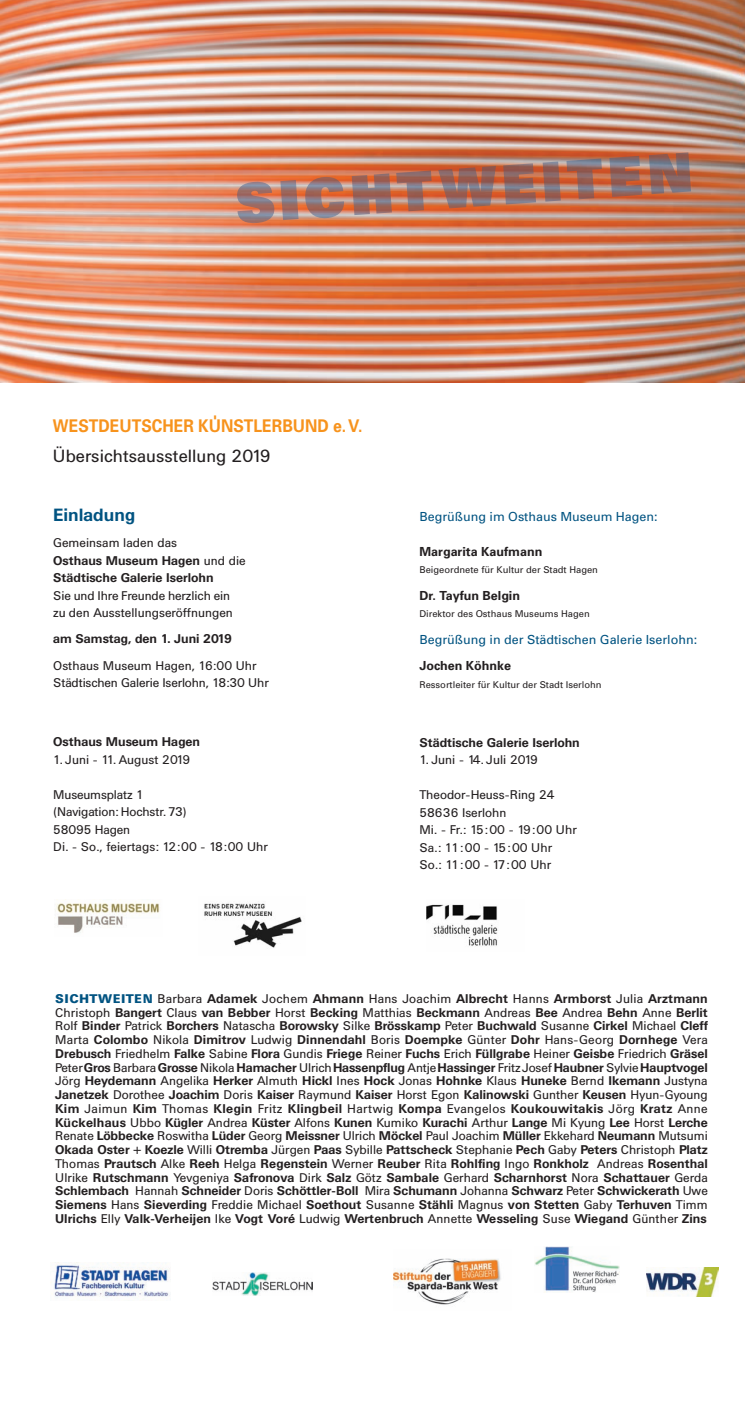
<style>
.page{position:relative;width:745px;height:1418px;background:#fff}
.page>*{position:absolute;margin:0;border:0;box-sizing:border-box;transform-origin:0 0}
.t1{font:700 17.5px "Univers";color:#f7931d;scale:.9 1}
.t2{font:17.5px "Univers BQ";color:#231f20}
.t3{font:700 17.5px "Univers BQ";color:#015381}
.t4{font:700 12.5px/13.8px "Univers BQ";color:#231f20}
.t5{font:12.5px/17.5px "Univers BQ";letter-spacing:-.005em;color:#231f20}
.t6{font:12.5px "Univers";color:#015381}
.t7{font:700 12.5px "Univers";color:#231f20}
.t8{font:9.38px "Univers";color:#231f20}
.s1{font-weight:400}
.s2{font-weight:900;color:#015381}
</style>
<div class="page">
<img style="left:0;top:0;width:744px;height:383px">
<img style="left:237px;top:180px;width:61px;height:43px">
<img style="left:304px;top:176px;width:40px;height:42px">
<img style="left:351px;top:173px;width:40px;height:42px">
<img style="left:396px;top:170px;width:35px;height:41px">
<img style="left:438px;top:152px;width:252px;height:56px">
<img style="left:55px;top:899px;width:105px;height:34px">
<img style="left:204px;top:903px;width:98px;height:45px">
<img style="left:426px;top:904px;width:72px;height:42px">
<img style="left:534px;top:1246px;width:85px;height:46px">
<img style="left:393px;top:1258px;width:108px;height:47px">
<img style="left:646px;top:1267px;width:72px;height:29px">
<img style="left:51px;top:1262px;width:119px;height:37px">
<img style="left:212px;top:1272px;width:100px;height:22px">
<h1 class="t1" style="left:207px;top:419px;width:7px;rotate:-90deg">-</h1>
<h1 class="t1" style="left:53px;top:419px;width:345px">WESTDEUTSCHER KUNSTLERBUND e.V.</h1>
<h1 class="t2" style="left:53px;top:446px;width:219px">Übersichtsausstellung 2019</h1>
<h1 class="t3" style="left:53px;top:505px;width:83px">Einladung</h1>
<p class="t4" style="left:53px;top:534px;width:194px;line-height:17.5px"><span class="s1">Gemeinsam laden das<br></span>Osthaus Museum Hagen <span class="s1">und die<br></span>Städtische Galerie Iserlohn</p>
<p class="t5" style="left:53px;top:586px;width:181px">Sie und Ihre Freunde herzlich ein zu den Ausstellungseröffnungen</p>
<p class="t4" style="left:53px;top:632px;width:180px">am Samstag, den 1. Juni 2019</p>
<p class="t5" style="left:53px;top:656px;width:217px">Osthaus Museum Hagen, 16:00 Uhr<br>Städtischen Galerie Iserlohn, 18:30 Uhr</p>
<p class="t4" style="left:53px;top:735px;width:148px">Osthaus Museum Hagen</p>
<p class="t5" style="left:53px;top:750px;width:138px">1. Juni - 11. August 2019</p>
<p class="t5" style="left:53px;top:785px;width:216px">Museumsplatz 1<br>(Navigation: Hochstr. 73)<br>58095 Hagen<br>Di. - So., feiertags: 12:00 - 18:00 Uhr</p>
<p class="t6" style="left:419px;top:512px;width:239px">Begrüßung im Osthaus Museum Hagen:</p>
<p class="t7" style="left:419px;top:547px;width:124px">Margarita Kaufmann</p>
<p class="t8" style="left:419px;top:566px;width:180px">Beigeordnete für Kultur der Stadt Hagen</p>
<p class="t7" style="left:419px;top:590px;width:102px">Dr. Tayfun Belgin</p>
<p class="t8" style="left:419px;top:610px;width:172px">Direktor des Osthaus Museums Hagen</p>
<p class="t6" style="left:419px;top:635px;width:279px">Begrüßung in der Städtischen Galerie Iserlohn:</p>
<p class="t7" style="left:419px;top:661px;width:93px">Jochen Köhnke</p>
<p class="t8" style="left:419px;top:681px;width:184px">Ressortleiter für Kultur der Stadt Iserlohn</p>
<p class="t4" style="left:419px;top:735px;width:162px">Städtische Galerie Iserlohn</p>
<p class="t5" style="left:419px;top:751px;width:120px">1. Juni - 14. Juli 2019</p>
<p class="t5" style="left:419px;top:786px;width:159px">Theodor-Heuss-Ring 24<br>58636 Iserlohn<br>Mi. - Fr.: 15:00 - 19:00 Uhr<br>Sa.: 11:00 - 15:00 Uhr<br>So.: 11:00 - 17:00 Uhr</p>
<p class="t4" style="left:55px;top:991px;width:654px;text-align:justify"><span class="s2">SICHTWEITEN</span> <span class="s1">Barbara</span> Adamek <span class="s1">Jochem</span> Ahmann <span class="s1">Hans Joachim</span> Albrecht <span class="s1">Hanns</span> Armborst <span class="s1">Julia</span> Arztmann <span class="s1">Christoph</span> Bangert <span class="s1">Claus</span> van Bebber <span class="s1">Horst</span> Becking <span class="s1">Matthias</span> Beckmann <span class="s1">Andreas</span> Bee <span class="s1">Andrea</span> Behn <span class="s1">Anne</span> Berlit <span class="s1">Rolf</span> Binder <span class="s1">Patrick</span> Borchers <span class="s1">Natascha</span> Borowsky <span class="s1">Silke</span> Brösskamp <span class="s1">Peter</span> Buchwald <span class="s1">Susanne</span> Cirkel <span class="s1">Michael</span> Cleff <span class="s1">Marta</span> Colombo <span class="s1">Nikola</span> Dimitrov <span class="s1">Ludwig</span> Dinnendahl <span class="s1">Boris</span> Doempke <span class="s1">Günter</span> Dohr <span class="s1">Hans-Georg</span> Dornhege <span class="s1">Vera </span>Drebusch <span class="s1">Friedhelm</span> Falke <span class="s1">Sabine</span> Flora <span class="s1">Gundis</span> Friege <span class="s1">Reiner</span> Fuchs <span class="s1">Erich</span> Füllgrabe <span class="s1">Heiner</span> Geisbe <span class="s1">Friedrich</span> Gräsel <span class="s1">Peter</span>Gros <span class="s1">Barbara</span>Grosse <span class="s1">Nikola</span>Hamacher <span class="s1">Ulrich</span>Hassenpflug <span class="s1">Antje</span>Hassinger <span class="s1">FritzJosef</span>Haubner <span class="s1">Sylvie</span>Hauptvogel <span class="s1">Jörg</span> Heydemann <span class="s1">Angelika</span> Herker <span class="s1">Almuth</span> Hickl <span class="s1">Ines</span> Hock <span class="s1">Jonas</span> Hohnke <span class="s1">Klaus</span> Huneke <span class="s1">Bernd</span> Ikemann <span class="s1">Justyna </span>Janetzek <span class="s1">Dorothee</span> Joachim <span class="s1">Doris</span> Kaiser <span class="s1">Raymund</span> Kaiser <span class="s1">Horst Egon</span> Kalinowski <span class="s1">Gunther</span> Keusen <span class="s1">Hyun-Gyoung </span>Kim <span class="s1">Jaimun</span> Kim <span class="s1">Thomas</span> Klegin <span class="s1">Fritz</span> Klingbeil <span class="s1">Hartwig</span> Kompa <span class="s1">Evangelos</span> Koukouwitakis <span class="s1">Jörg</span> Kratz <span class="s1">Anne </span>Kückelhaus <span class="s1">Ubbo</span> Kügler <span class="s1">Andrea</span> Küster <span class="s1">Alfons</span> Kunen <span class="s1">Kumiko</span> Kurachi <span class="s1">Arthur</span> Lange <span class="s1">Mi Kyung</span> Lee <span class="s1">Horst</span> Lerche <span class="s1">Renate</span> Löbbecke <span class="s1">Roswitha</span> Lüder <span class="s1">Georg</span> Meissner <span class="s1">Ulrich</span> Möckel <span class="s1">Paul Joachim</span> Müller <span class="s1">Ekkehard</span> Neumann <span class="s1">Mutsumi </span>Okada Oster <span class="s1">+</span> Koezle <span class="s1">Willi</span> Otremba <span class="s1">Jürgen</span> Paas <span class="s1">Sybille</span> Pattscheck <span class="s1">Stephanie</span> Pech <span class="s1">Gaby</span> Peters <span class="s1">Christoph</span> Platz <span class="s1">Thomas</span> Prautsch <span class="s1">Alke</span> Reeh <span class="s1">Helga</span> Regenstein <span class="s1">Werner</span> Reuber <span class="s1">Rita</span> Rohlfing <span class="s1">Ingo</span> Ronkholz <span class="s1">Andreas</span> Rosenthal <span class="s1">Ulrike</span> Rutschmann <span class="s1">Yevgeniya</span> Safronova <span class="s1">Dirk</span> Salz <span class="s1">Götz</span> Sambale <span class="s1">Gerhard</span> Scharnhorst <span class="s1">Nora</span> Schattauer <span class="s1">Gerda </span>Schlembach <span class="s1">Hannah</span> Schneider <span class="s1">Doris</span> Schöttler-Boll <span class="s1">Mira</span> Schumann <span class="s1">Johanna</span> Schwarz <span class="s1">Peter</span> Schwickerath <span class="s1">Uwe </span>Siemens <span class="s1">Hans</span> Sieverding <span class="s1">Freddie Michael</span> Soethout <span class="s1">Susanne</span> Stähli <span class="s1">Magnus</span> von Stetten <span class="s1">Gaby</span> Terhuven <span class="s1">Timm </span>Ulrichs <span class="s1">Elly</span> Valk-Verheijen <span class="s1">Ike</span> Vogt Voré <span class="s1">Ludwig</span> Wertenbruch <span class="s1">Annette</span> Wesseling <span class="s1">Suse</span> Wiegand <span class="s1">Günther</span> Zins</p>
</div>
